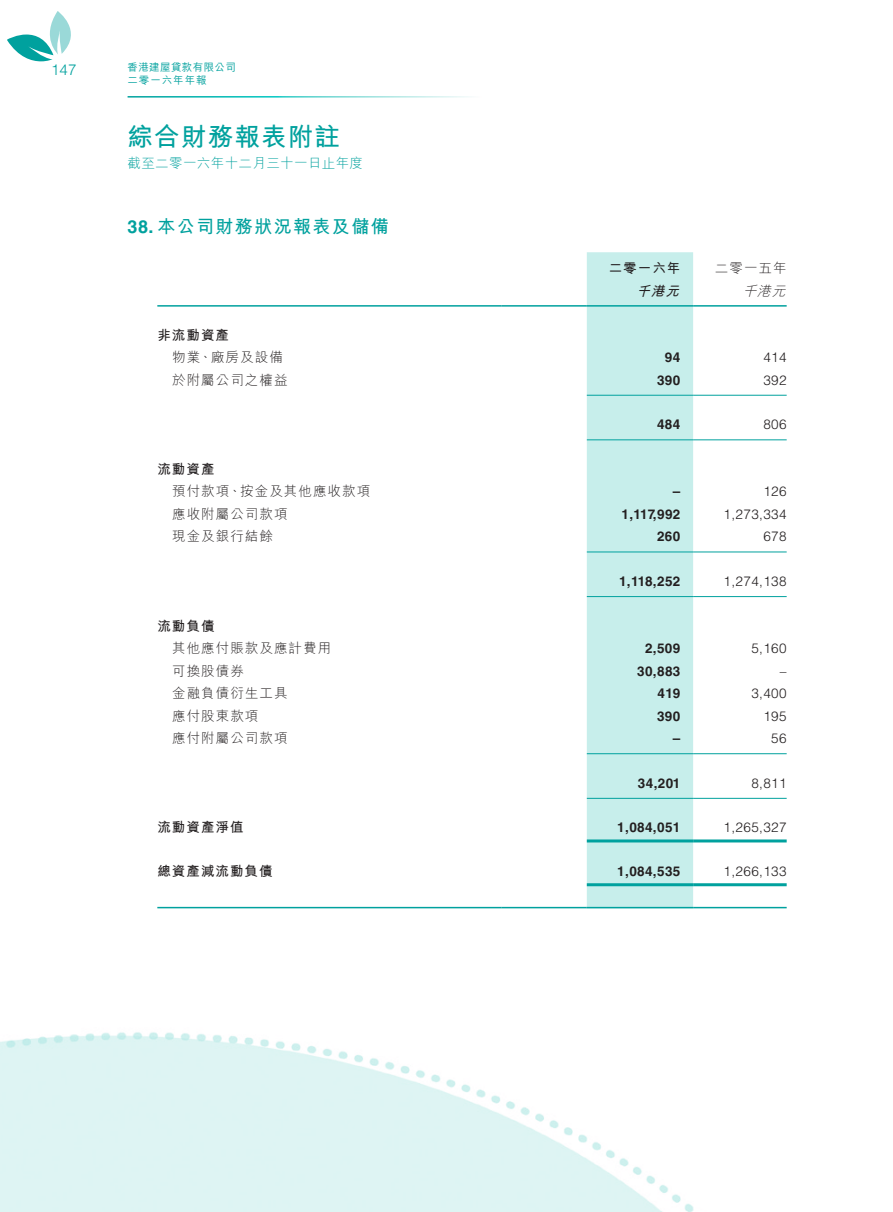
<style>
.page{position:relative;width:893px;height:1212px;background:#fff}
.page>*{position:absolute;margin:0;border:0;box-sizing:border-box;transform-origin:0 0}
.t1{font:700 25.5px "M Hei HK";letter-spacing:.05em;color:#00a19e}
.Heading_1{font:700 18px "M Hei HK";letter-spacing:.08em;color:#00a19e}
.t2{font:300 15px "Helvetica LT Std";color:#00a19e}
.Body_Text{font:300 13.5px "M Hei HK";letter-spacing:.08em;color:#231f20}
.Body_Text-2{font:300 13.5px "Helvetica LT Std";letter-spacing:.03em;color:#231f20}
.Body_Text-3{font:700 13.5px "Helvetica LT Std";letter-spacing:.03em;color:#231f20}
.Body_Text-4{font:700 13.5px "M Hei HK";letter-spacing:.08em;color:#231f20}
.t3{font:300 13.5px "M Hei HK";letter-spacing:.03em;color:#00a19e}
.Body_Text-5{font:italic 300 13.5px "M Hei HK";color:#231f20}
.Body_Text-6{font:italic 700 13.5px "M Hei HK";color:#231f20}
.t4{font:500 10.5px "M Hei HK";letter-spacing:.035em;color:#00a19e}
.t5{font:500 10.5px "M Hei HK";letter-spacing:.09em;color:#00a19e}
.s1{font-family:"Helvetica LT Std"}
</style>
<div class="page">
<img style="left:0;top:1032px;width:694px;height:180px">
<svg style="left:7px;top:35px;width:46px;height:26px"></svg>
<svg style="left:50px;top:11px;width:21px;height:44px"></svg>
<div style="left:587px;top:252px;width:106px;height:655px;background:#c7eeeb"></div>
<hr style="left:157px;top:305px;width:345px;height:2px;background:#00a19e">
<hr style="left:502px;top:305px;width:85px;height:2px;background:#00a19e">
<hr style="left:587px;top:305px;width:106px;height:2px;background:#00a19e">
<hr style="left:693px;top:305px;width:94px;height:2px;background:#00a19e">
<hr style="left:587px;top:395px;width:106px;height:1px;background:#00a19e">
<hr style="left:693px;top:395px;width:94px;height:1px;background:#00a19e">
<hr style="left:587px;top:439px;width:106px;height:1px;background:#00a19e">
<hr style="left:693px;top:439px;width:94px;height:1px;background:#00a19e">
<hr style="left:587px;top:552px;width:106px;height:1px;background:#00a19e">
<hr style="left:693px;top:552px;width:94px;height:1px;background:#00a19e">
<hr style="left:587px;top:596px;width:106px;height:1px;background:#00a19e">
<hr style="left:693px;top:596px;width:94px;height:1px;background:#00a19e">
<hr style="left:587px;top:753px;width:106px;height:1px;background:#00a19e">
<hr style="left:693px;top:753px;width:94px;height:1px;background:#00a19e">
<hr style="left:587px;top:798px;width:106px;height:1px;background:#00a19e">
<hr style="left:693px;top:798px;width:94px;height:1px;background:#00a19e">
<hr style="left:587px;top:839px;width:106px;height:3px;background:#00a19e">
<hr style="left:693px;top:839px;width:94px;height:3px;background:#00a19e">
<hr style="left:587px;top:883px;width:106px;height:3px;background:#00a19e">
<hr style="left:693px;top:883px;width:94px;height:3px;background:#00a19e">
<hr style="left:157px;top:907px;width:345px;height:1px;background:#00a19e">
<hr style="left:502px;top:907px;width:85px;height:1px;background:#00a19e">
<hr style="left:587px;top:907px;width:106px;height:1px;background:#00a19e">
<hr style="left:693px;top:907px;width:94px;height:1px;background:#00a19e">
<p class="t2" style="left:51px;top:60px;width:27px">147</p>
<p class="t4" style="left:128px;top:59px;width:110px">香港建屋貸款有限公司</p>
<p class="t5" style="left:128px;top:73px;width:81px">二零一六年年報</p>
<h1 class="t1" style="left:128px;top:118px;width:214px">綜合財務報表附註</h1>
<p class="t3" style="left:128px;top:157px;width:237px">截至二零一六年十二月三十一日止年度</p>
<p class="Heading_1" style="left:128px;top:213px;width:263px"><span class="s1">38.</span>本公司財務狀況報表及儲備</p>
<p class="Body_Text-4" style="left:157px;top:325px;width:73px">非流動資產</p>
<p class="Body_Text" style="left:172px;top:350px;width:112px">物業、廠房及設備</p>
<p class="Body_Text" style="left:172px;top:373px;width:117px">於附屬公司之權益</p>
<p class="Body_Text-4" style="left:157px;top:459px;width:59px">流動資產</p>
<p class="Body_Text" style="left:172px;top:484px;width:199px">預付款項、按金及其他應收款項</p>
<p class="Body_Text" style="left:172px;top:507px;width:117px">應收附屬公司款項</p>
<p class="Body_Text" style="left:172px;top:529px;width:102px">現金及銀行結餘</p>
<p class="Body_Text-4" style="left:157px;top:616px;width:59px">流動負債</p>
<p class="Body_Text" style="left:172px;top:641px;width:161px">其他應付賬款及應計費用</p>
<p class="Body_Text" style="left:172px;top:664px;width:73px">可換股債券</p>
<p class="Body_Text" style="left:172px;top:686px;width:117px">金融負債衍生工具</p>
<p class="Body_Text" style="left:172px;top:709px;width:88px">應付股東款項</p>
<p class="Body_Text" style="left:172px;top:731px;width:117px">應付附屬公司款項</p>
<p class="Body_Text-4" style="left:157px;top:817px;width:88px">流動資產淨值</p>
<p class="Body_Text-4" style="left:157px;top:861px;width:117px">總資產減流動負債</p>
<p class="Body_Text-4" style="left:609px;top:258px;width:73px">二零一六年</p>
<p class="Body_Text" style="left:715px;top:261px;width:73px">二零一五年</p>
<p class="Body_Text-6" style="left:636px;top:281px;width:49px">千港元</p>
<p class="Body_Text-5" style="left:743px;top:284px;width:48px">千港元</p>
<p class="Body_Text-3" style="left:665px;top:349px;width:17px">94</p>
<p class="Body_Text-2" style="left:763px;top:349px;width:25px">414</p>
<p class="Body_Text-3" style="left:657px;top:371px;width:25px">390</p>
<p class="Body_Text-2" style="left:763px;top:371px;width:25px">392</p>
<p class="Body_Text-3" style="left:657px;top:416px;width:25px">484</p>
<p class="Body_Text-2" style="left:763px;top:416px;width:25px">806</p>
<p class="Body_Text-3" style="left:673px;top:483px;width:9px">–</p>
<p class="Body_Text-2" style="left:763px;top:483px;width:25px">126</p>
<p class="Body_Text-3" style="left:622px;top:506px;width:60px">1,117,992</p>
<p class="Body_Text-2" style="left:724px;top:505px;width:65px">1,273,334</p>
<p class="Body_Text-3" style="left:657px;top:528px;width:25px">260</p>
<p class="Body_Text-2" style="left:763px;top:528px;width:25px">678</p>
<p class="Body_Text-3" style="left:619px;top:573px;width:63px">1,118,252</p>
<p class="Body_Text-2" style="left:724px;top:573px;width:65px">1,274,138</p>
<p class="Body_Text-3" style="left:645px;top:640px;width:37px">2,509</p>
<p class="Body_Text-2" style="left:751px;top:640px;width:37px">5,160</p>
<p class="Body_Text-3" style="left:637px;top:662px;width:45px">30,883</p>
<p class="Body_Text-2" style="left:780px;top:662px;width:8px">–</p>
<p class="Body_Text-3" style="left:658px;top:685px;width:24px">419</p>
<p class="Body_Text-2" style="left:751px;top:685px;width:37px">3,400</p>
<p class="Body_Text-3" style="left:657px;top:707px;width:25px">390</p>
<p class="Body_Text-2" style="left:763px;top:707px;width:25px">195</p>
<p class="Body_Text-3" style="left:673px;top:730px;width:9px">–</p>
<p class="Body_Text-2" style="left:771px;top:730px;width:17px">56</p>
<p class="Body_Text-3" style="left:638px;top:775px;width:44px">34,201</p>
<p class="Body_Text-2" style="left:751px;top:774px;width:37px">8,811</p>
<p class="Body_Text-3" style="left:617px;top:819px;width:65px">1,084,051</p>
<p class="Body_Text-2" style="left:724px;top:819px;width:65px">1,265,327</p>
<p class="Body_Text-3" style="left:617px;top:863px;width:65px">1,084,535</p>
<p class="Body_Text-2" style="left:724px;top:863px;width:65px">1,266,133</p>
</div>
